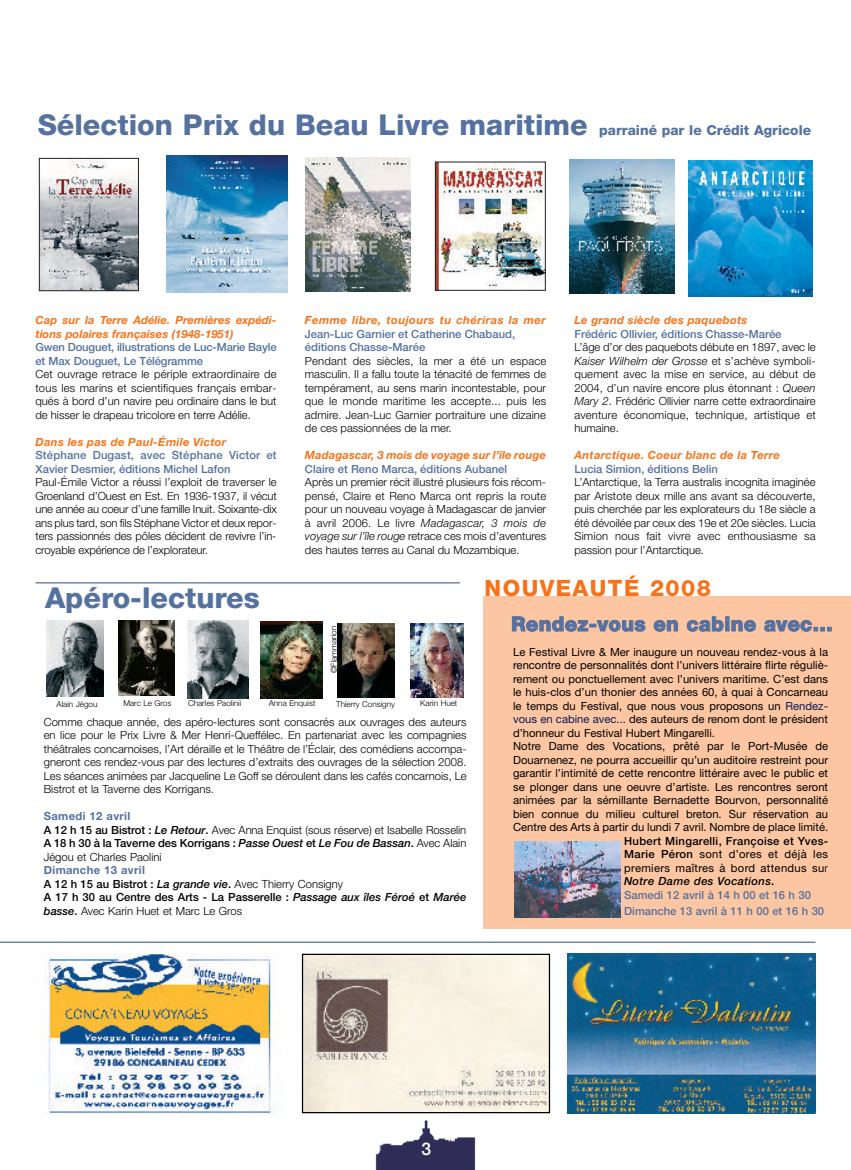
<style>
.page{position:relative;width:851px;height:1170px;background:#fff}
.page>*{position:absolute;margin:0;border:0;box-sizing:border-box;transform-origin:0 0}
.t1{font:800 28.75px "Helvetica Neue";color:#5471a0}
.t2{font:800 22.5px "Helvetica Neue";letter-spacing:.065em;color:#f97219}
.t3{font:800 20px "Helvetica Neue";letter-spacing:.02em;color:#5471a0}
.t4{font:500 17.5px "Helvetica Neue";color:#fff}
.t5{font:800 13.75px "Helvetica Neue";color:#5471a0}
.t6{font:300 11.25px/13.5px "Helvetica Neue";color:#000;text-align:justify}
.t7{font:11.25px/13.5px "Helvetica Neue";color:#000}
.t8{font:500 11.25px/13.5px "Helvetica Neue";color:#5471a0}
.t9{font:500 11.25px/13.5px "Helvetica Neue";color:#000}
.t10{font:11.25px/13.5px "Helvetica Neue";letter-spacing:.03em;color:#000}
.t11{font:italic 700 11.25px "Helvetica Neue";letter-spacing:.03em;color:#f97219}
.t12{font:italic 700 11.25px/13.5px "Helvetica Neue";letter-spacing:.005em;color:#f97219}
.t13{font:italic 700 11.25px "Helvetica Neue";letter-spacing:.01em;color:#f97219}
.t14{font:300 8.12px "Helvetica Neue";color:#000}
.s1{font-style:italic}
.s2{font-weight:700;color:#5471a0}
.s3{font-weight:500}
.s4{font-weight:500;font-style:italic}
.s5{font-weight:300}
.s6{color:#0a1a59}
.s7{font-weight:500;color:#5471a0}
</style>
<div class="page">
<img style="left:41px;top:160px;width:96px;height:129px">
<div style="left:39px;top:158px;width:100px;height:133px;border:1px solid #231f20"></div>
<img style="left:688px;top:160px;width:124px;height:137px">
<img style="left:166px;top:156px;width:121px;height:136px">
<img style="left:437px;top:164px;width:106px;height:124px">
<img style="left:569px;top:159px;width:105px;height:134px">
<div style="left:483px;top:596px;width:367px;height:332px;background:#fdc6a3"></div>
<img style="left:410px;top:623px;width:53px;height:74px">
<img style="left:187px;top:620px;width:61px;height:78px">
<img style="left:260px;top:621px;width:63px;height:77px">
<img style="left:337px;top:623px;width:57px;height:74px">
<img style="left:46px;top:620px;width:58px;height:76px">
<img style="left:118px;top:620px;width:57px;height:75px">
<img style="left:375px;top:1120px;width:101px;height:49px">
<img style="left:305px;top:157px;width:105px;height:134px">
<img style="left:45px;top:953px;width:231px;height:159px">
<img style="left:304px;top:955px;width:244px;height:156px">
<div style="left:302px;top:953px;width:248px;height:160px;border:1px solid #000"></div>
<img style="left:567px;top:953px;width:248px;height:159px">
<img style="left:514px;top:841px;width:106px;height:76px">
<hr style="left:0;top:941px;width:815px;height:1px;background:#5471a0">
<hr style="left:35px;top:582px;width:425px;height:1px;background:#5471a0">
<h1 class="t1" style="left:38px;top:114px;width:551px">Sélection Prix du Beau Livre maritime</h1>
<p class="t5" style="left:599px;top:125px;width:213px">parrainé par le Crédit Agricole</p>
<p class="t12" style="left:35px;top:314px;width:242px">Cap sur la Terre Adélie. Premières expédi&shy;tions polaires françaises (1948-1951)</p>
<p class="t8" style="left:35px;top:341px;width:243px">Gwen Douguet, illustrations de Luc-Marie Bayle et Max Douguet, Le Télégramme</p>
<p class="t6" style="left:35px;top:368px;width:243px">Cet ouvrage retrace le périple extraordinaire de tous les marins et scientifiques français embar&shy;qués à bord d’un navire peu ordinaire dans le but de hisser le drapeau tricolore en terre Adélie.</p>
<p class="t11" style="left:35px;top:438px;width:192px">Dans les pas de Paul-Émile Victor</p>
<p class="t8" style="left:35px;top:449px;width:243px">Stéphane Dugast, avec Stéphane Victor et<br>Xavier Desmier, éditions Michel Lafon</p>
<p class="t6" style="left:35px;top:476px;width:243px">Paul-Émile Victor a réussi l’exploit de traverser le Groenland d’Ouest en Est. En 1936-1937, il vécut une année au coeur d’une famille Inuit. Soixante-dix ans plus tard, son fils Stéphane Victor et deux repor&shy;ters passionnés des pôles décident de revivre l’in&shy;croyable expérience de l’explorateur.</p>
<h1 class="t1" style="left:45px;top:588px;width:216px">Apéro-lectures</h1>
<p class="t11" style="left:305px;top:316px;width:242px">Femme libre, toujours tu chériras la mer</p>
<p class="t8" style="left:305px;top:328px;width:212px">Jean-Luc Garnier et Catherine Chabaud, éditions Chasse-Marée</p>
<p class="t6" style="left:305px;top:355px;width:243px">Pendant des siècles, la mer a été un espace masculin. Il a fallu toute la ténacité de femmes de tempérament, au sens marin incontestable, pour que le monde maritime les accepte... puis les admire. Jean-Luc Garnier portraiture une dizaine de ces passionnées de la mer.</p>
<p class="t13" style="left:305px;top:451px;width:242px">Madagascar, 3 mois de voyage sur l’île rouge</p>
<p class="t8" style="left:305px;top:463px;width:204px">Claire et Reno Marca, éditions Aubanel</p>
<p class="t6" style="left:305px;top:476px;width:243px">Après un premier récit illustré plusieurs fois récom&shy;pensé, Claire et Reno Marca ont repris la route pour un nouveau voyage à Madagascar de janvier à avril 2006. Le livre <span class="s1">Madagascar, 3 mois de voyage sur l’île rouge</span> retrace ces mois d’aventures des hautes terres au Canal du Mozambique.</p>
<p class="t11" style="left:574px;top:316px;width:174px">Le grand siècle des paquebots</p>
<p class="t8" style="left:574px;top:328px;width:209px">Frédéric Ollivier, éditions Chasse-Marée</p>
<p class="t6" style="left:574px;top:341px;width:243px">L’âge d’or des paquebots débute en 1897, avec le <span class="s1">Kaiser Wilhelm der Grosse</span> et s’achève symboli&shy;quement avec la mise en service, au début de 2004, d’un navire encore plus étonnant : <span class="s1">Queen Mary 2</span>. Frédéric Ollivier narre cette extraordinaire aventure économique, technique, artistique et humaine.</p>
<p class="t11" style="left:574px;top:451px;width:207px">Antarctique. Coeur blanc de la Terre</p>
<p class="t8" style="left:574px;top:463px;width:145px">Lucia Simion, éditions Belin</p>
<p class="t6" style="left:574px;top:476px;width:243px">L’Antarctique, la Terra australis incognita imaginée par Aristote deux mille ans avant sa découverte, puis cherchée par les explorateurs du 18e siècle a été dévoilée par ceux des 19e et 20e siècles. Lucia Simion nous fait vivre avec enthousiasme sa passion pour l’Antarctique.</p>
<h2 class="t2" style="left:484px;top:580px;width:228px">NOUVEAUTÉ 2008</h2>
<p class="t14" style="left:331px;top:673px;width:49px;rotate:-90deg">©Flammarion</p>
<p class="t14" style="left:57px;top:700px;width:42px">Alain Jégou</p>
<p class="t14" style="left:123px;top:700px;width:50px">Marc Le Gros</p>
<p class="t14" style="left:188px;top:700px;width:55px">Charles Paolinii</p>
<p class="t14" style="left:269px;top:700px;width:48px">Anna Enquist</p>
<p class="t14" style="left:420px;top:700px;width:39px">Karin Huet</p>
<p class="t14" style="left:336px;top:700px;width:60px">Thierry Consigny</p>
<p class="t6" style="left:44px;top:716px;width:424px">Comme chaque année, des apéro-lectures sont consacrés aux ouvrages des auteurs en lice pour le Prix Livre &amp; Mer Henri-Queffélec. En partenariat avec les compagnies théâtrales concarnoises, l’Art déraille et le Théâtre de l’Éclair, des comédiens accompa&shy;gneront ces rendez-vous par des lectures d’extraits des ouvrages de la sélection 2008.<br>Les séances animées par Jacqueline Le Goff se déroulent dans les cafés concarnois, Le Bistrot et la Taverne des Korrigans.</p>
<p class="t6" style="left:44px;top:810px;width:424px;text-align:left"><span class="s2">Samedi 12 avril<br></span><span class="s3">A 12 h 15 au Bistrot :</span> <span class="s4">Le Retour</span><span class="s3">.</span> Avec Anna Enquist (sous réserve) et Isabelle Rosselin <span class="s3">A 18 h 30 à la Taverne des Korrigans :</span> <span class="s4">Passe Ouest</span> <span class="s3">et</span> <span class="s4">Le Fou de Bassan</span><span class="s3">.</span> Avec Alain Jégou et Charles Paolini</p>
<p class="t9" style="left:44px;top:864px;width:424px"><span class="s2">Dimanche 13 avril<br></span>A 12 h 15 au Bistrot : <span class="s1">La grande vie</span>. <span class="s5">Avec Thierry Consigny<br></span>A 17 h 30 au Centre des Arts - La Passerelle : <span class="s1">Passage aux îles Féroé</span> et <span class="s1">Marée basse</span>. <span class="s5">Avec Karin Huet et Marc Le Gros</span></p>
<h3 class="t3" style="left:511px;top:616px;width:323px">Rendez-vous en cabine avec...</h3>
<p class="t7" style="left:513px;top:646px;width:316px">Le Festival Livre &amp; Mer inaugure un nouveau rendez-vous à la rencontre de personnalités dont l’univers littéraire flirte réguliè&shy;rement ou ponctuellement avec l’univers maritime. C’est dans le huis-clos d’un thonier des années 60, à quai à Concarneau le temps du Festival, que nous vous proposons un <span class="s6">Rendez&shy;vous en cabine avec...</span> des auteurs de renom dont le président d’honneur du Festival Hubert Mingarelli.<br>Notre Dame des Vocations, prêté par le Port-Musée de Douarnenez, ne pourra accueillir qu’un auditoire restreint pour garantir l’intimité de cette rencontre littéraire avec le public et se plonger dans une oeuvre d’artiste. Les rencontres seront animées par la sémillante Bernadette Bourvon, personnalité bien connue du milieu culturel breton. Sur réservation au Centre des Arts à partir du lundi 7 avril. Nombre de place limité.</p>
<p class="t10" style="left:624px;top:835px;width:205px"><span class="s3">Hubert Mingarelli, Françoise et Yves-Marie Péron</span> sont d’ores et déjà les premiers maîtres à bord attendus su<span class="s5">r </span><span class="s4">Notre Dame des Vocations</span><span class="s3">.<br></span><span class="s7">Samedi 12 avril à 14 h 00 et 16 h 30</span></p>
<p class="t8" style="left:624px;top:904px;width:201px">Dimanche 13 avril à 11 h 00 et 16 h 30</p>
<h3 class="t4" style="left:421px;top:1142px;width:11px">3</h3>
</div>
